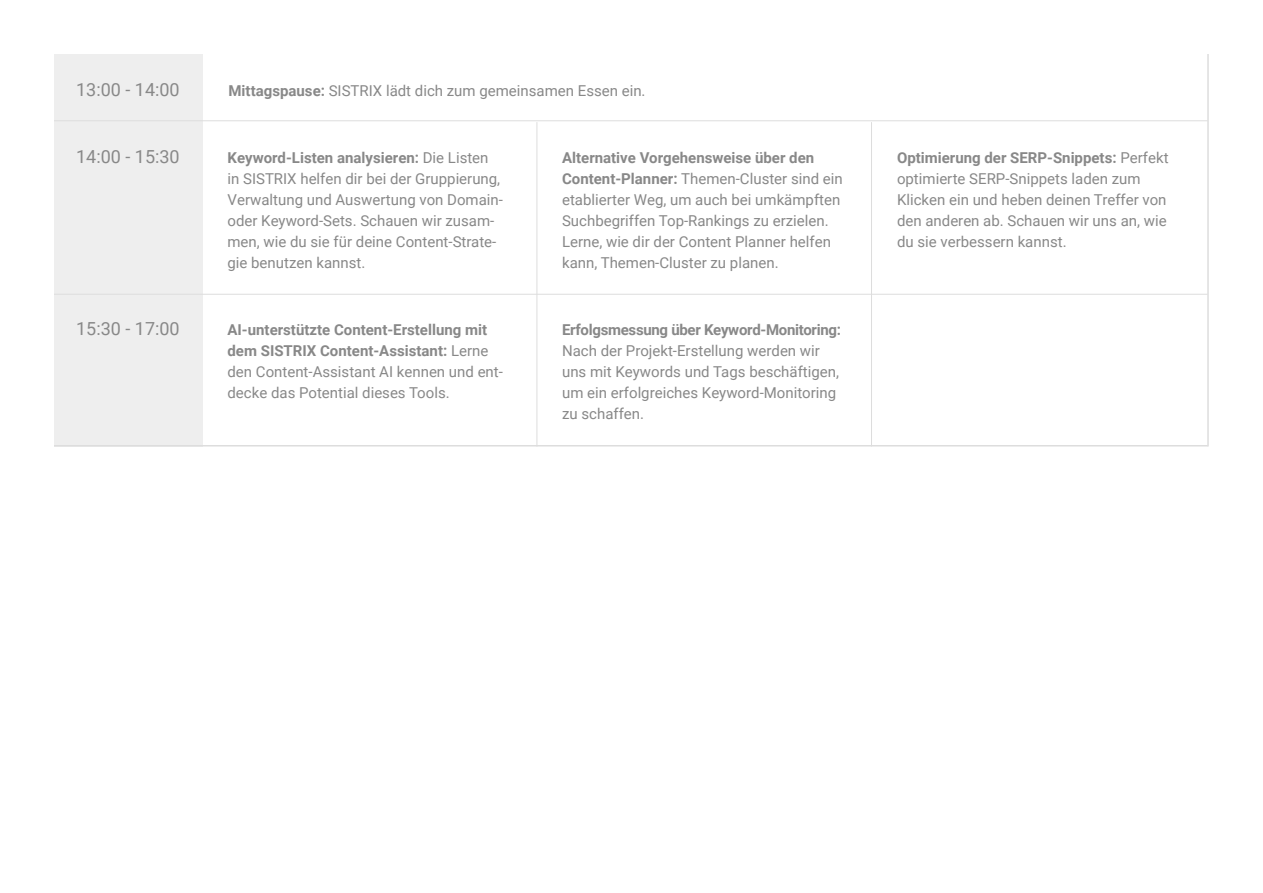
<style>
.page{position:relative;width:1263px;height:893px;background:#fff}
.page>*{position:absolute;margin:0;border:0;box-sizing:border-box;transform-origin:0 0}
.t1{font:18px "Roboto";color:#888}
.t2{font:15px/21px "Roboto";color:#888}
.t3{font:700 15px "Roboto";letter-spacing:-.02em;color:#888}
.s1{font-weight:700}
</style>
<div class="page">
<div style="left:54px;top:54px;width:148px;height:392px;background:#eee"></div>
<hr style="left:536px;top:122px;width:1px;height:324px;background:#ddd">
<hr style="left:871px;top:122px;width:1px;height:324px;background:#ddd">
<hr style="left:1207px;top:54px;width:2px;height:392px;background:#ddd">
<hr style="left:54px;top:445px;width:1154px;height:1px;background:#ddd">
<hr style="left:54px;top:294px;width:1154px;height:1px;background:#ddd">
<hr style="left:54px;top:120px;width:1154px;height:1px;background:#ddd">
<p class="t1" style="left:76px;top:77px;width:105px">13:00 - 14:00</p>
<p class="t2" style="left:228px;top:79px;width:419px"><span class="s1">Mittagspause:</span> SISTRIX lädt dich zum gemeinsamen Essen ein.</p>
<p class="t1" style="left:76px;top:144px;width:105px">14:00 - 15:30</p>
<p class="t1" style="left:76px;top:316px;width:105px">15:30 - 17:00</p>
<p class="t2" style="left:227px;top:147px;width:277px"><span class="s1">Keyword-Listen analysieren:</span> Die Listen in SISTRIX helfen dir bei der Gruppierung, Verwaltung und Auswertung von Domain&shy;oder Keyword-Sets. Schauen wir zusam&shy;men, wie du sie für deine Content-Strate&shy;gie benutzen kannst.</p>
<p class="t2" style="left:227px;top:319px;width:277px"><span class="s1">AI-unterstützte Content-Erstellung mit dem SISTRIX Content-Assistant:</span> Lerne den Content-Assistant AI kennen und ent&shy;decke das Potential dieses Tools.</p>
<p class="t2" style="left:562px;top:147px;width:282px"><span class="s1">Alternative Vorgehensweise über den Content-Planner:</span> Themen-Cluster sind ein etablierter Weg, um auch bei umkämpften Suchbegriffen Top-Rankings zu erzielen.<br>Lerne, wie dir der Content Planner helfen kann, Themen-Cluster zu planen.</p>
<p class="t2" style="left:897px;top:147px;width:273px"><span class="s1">Optimierung der SERP-Snippets:</span> Perfekt optimierte SERP-Snippets laden zum Klicken ein und heben deinen Treffer von den anderen ab. Schauen wir uns an, wie du sie verbessern kannst.</p>
<p class="t3" style="left:562px;top:320px;width:280px">Erfolgsmessung über Keyword-Monitoring:</p>
<p class="t2" style="left:562px;top:340px;width:278px">Nach der Projekt-Erstellung werden wir uns mit Keywords und Tags beschäftigen, um ein erfolgreiches Keyword-Monitoring zu schaffen.</p>
</div>
